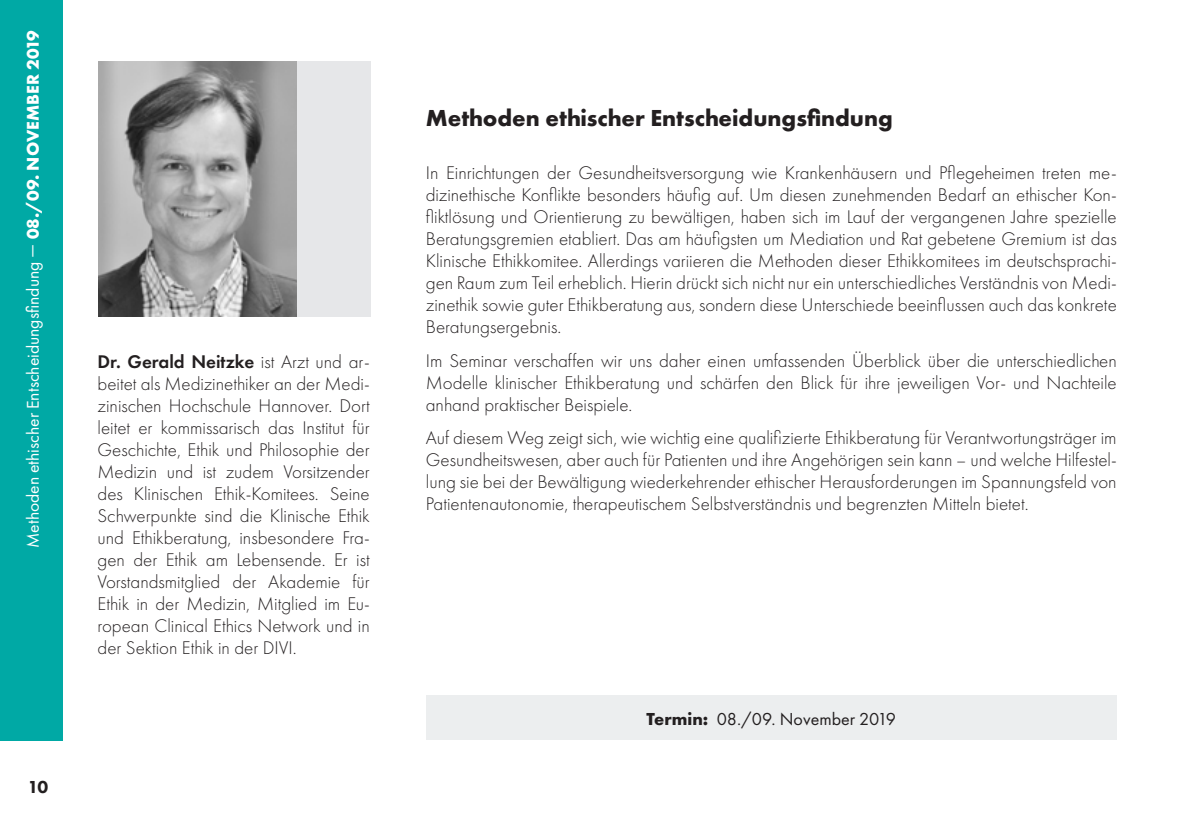
<style>
.page{position:relative;width:1191px;height:840px;background:#fff}
.page>*{position:absolute;margin:0;border:0;box-sizing:border-box;transform-origin:0 0}
.t1{font:700 24px "Futura PT";color:#231f20}
.t2{font:300 19px/22px "Futura PT";color:#231f20;text-align:justify}
.t3{font:18px "Futura PT";color:#231f20}
.t4{font:800 18px "Futura PT";color:#231f20}
.t5{font:17.6px "Futura PT";color:#fff}
.s1{font-weight:700}
.s2{font-weight:600}
</style>
<div class="page">
<div style="left:98px;top:61px;width:272px;height:255px;background:#e6e7e9"></div>
<div style="left:0;top:0;width:62px;height:740px;background:#00a9a5"></div>
<div style="left:426px;top:694px;width:690px;height:45px;background:#eceeef"></div>
<img style="left:98px;top:61px;width:198px;height:255px">
<p class="t5" style="left:23px;top:547px;width:518px;rotate:-90deg">Methoden ethischer Entscheidungsfindung — <span class="s1">08./09. NOVEMBER 2019</span></p>
<p class="t2" style="left:98px;top:350px;width:274px"><span class="s2">Dr. Gerald Neitzke</span> ist Arzt und ar&shy;beitet als Medizinethiker an der Medi&shy;zinischen Hochschule Hannover. Dort leitet er kommissarisch das Institut für Geschichte, Ethik und Philosophie der Medizin und ist zudem Vorsitzender des Klinischen Ethik-Komitees. Seine Schwerpunkte sind die Klinische Ethik und Ethikberatung, insbesondere Fra&shy;gen der Ethik am Lebensende. Er ist Vorstandsmitglied der Akademie für Ethik in der Medizin, Mitglied im Eu&shy;ropean Clinical Ethics Network und in der Sektion Ethik in der DIVI.</p>
<p class="t4" style="left:28px;top:775px;width:22px">10</p>
<p class="t1" style="left:426px;top:103px;width:468px">Methoden ethischer Entscheidungsfindung</p>
<p class="t2" style="left:426px;top:162px;width:692px">In Einrichtungen der Gesundheitsversorgung wie Krankenhäusern und Pflegeheimen treten me&shy;dizinethische Konflikte besonders häufig auf. Um diesen zunehmenden Bedarf an ethischer Kon&shy;fliktlösung und Orientierung zu bewältigen, haben sich im Lauf der vergangenen Jahre spezielle Beratungsgremien etabliert. Das am häufigsten um Mediation und Rat gebetene Gremium ist das Klinische Ethikkomitee. Allerdings variieren die Methoden dieser Ethikkomitees im deutschsprachi&shy;gen Raum zum Teil erheblich. Hierin drückt sich nicht nur ein unterschiedliches Verständnis von Medi&shy;zinethik sowie guter Ethikberatung aus, sondern diese Unterschiede beeinflussen auch das konkrete Beratungsergebnis.</p>
<p class="t2" style="left:426px;top:349px;width:692px">Im Seminar verschaffen wir uns daher einen umfassenden Überblick über die unterschiedlichen Modelle klinischer Ethikberatung und schärfen den Blick für ihre jeweiligen Vor- und Nachteile anhand praktischer Beispiele.</p>
<p class="t2" style="left:426px;top:426px;width:692px">Auf diesem Weg zeigt sich, wie wichtig eine qualifizierte Ethikberatung für Verantwortungsträger im Gesundheitswesen, aber auch für Patienten und ihre Angehörigen sein kann – und welche Hilfestel&shy;lung sie bei der Bewältigung wiederkehrender ethischer Herausforderungen im Spannungsfeld von Patientenautonomie, therapeutischem Selbstverständnis und begrenzten Mitteln bietet.</p>
<p class="t3" style="left:646px;top:707px;width:251px"><span class="s1">Termin:</span> 08./09. November 2019</p>
</div>
